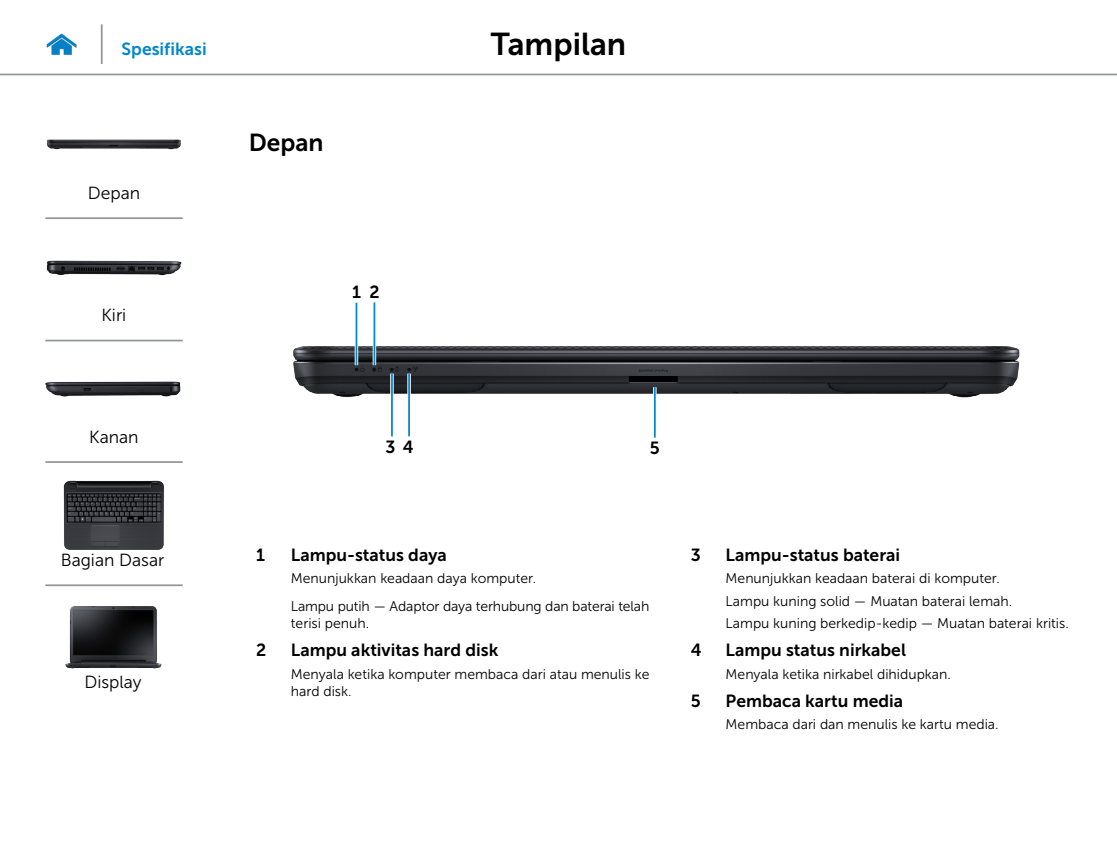
<style>
.page{position:relative;width:1117px;height:844px;background:#fff}
.page>*{position:absolute;margin:0;border:0;box-sizing:border-box;transform-origin:0 0}
.t1{font:31.5px "Museo Sans For Dell 700";color:#000}
.Head2{font:24.5px "Museo Sans For Dell 700";color:#000}
.Callout_Head{font:17.5px "Museo Sans For Dell 700";color:#000}
.t2{font:17.5px "Museo Sans For Dell 300";color:#000}
.Hyperlink{font:17.5px "Museo Sans For Dell 700";color:#0087cc}
.Callout-L{font:17.5px "Museo Sans For Dell 700";color:#000}
.Callout_description{font:14px/17.5px "Museo Sans For Dell 300";color:#000}
.Callout_Head-2{font:14px/17.5px "Museo Sans For Dell 300";letter-spacing:-.01em;color:#000}
</style>
<div class="page">
<hr style="left:0;top:74px;width:1116px;height:1px;background:#939598">
<img style="left:46px;top:33px;width:31px;height:23px">
<img style="left:293px;top:346px;width:727px;height:52px">
<svg style="left:354px;top:302px;width:4px;height:63px"></svg>
<hr style="left:355px;top:302px;width:2px;height:63px;background:#0087cc">
<svg style="left:372px;top:302px;width:4px;height:63px"></svg>
<hr style="left:373px;top:302px;width:2px;height:63px;background:#0087cc">
<hr style="left:390px;top:373px;width:3px;height:63px;background:#fff">
<hr style="left:391px;top:373px;width:2px;height:63px;background:#0087cc">
<svg style="left:407px;top:373px;width:4px;height:25px"></svg>
<hr style="left:408px;top:373px;width:2px;height:63px;background:#0087cc">
<hr style="left:653px;top:387px;width:3px;height:50px;background:#fff">
<hr style="left:653px;top:387px;width:2px;height:50px;background:#0087cc">
<hr style="left:101px;top:24px;width:2px;height:40px;background:#939598">
<img style="left:46px;top:139px;width:135px;height:11px">
<img style="left:46px;top:260px;width:136px;height:16px">
<img style="left:45px;top:381px;width:136px;height:16px">
<img style="left:64px;top:480px;width:100px;height:69px">
<img style="left:65px;top:606px;width:97px;height:63px">
<hr style="left:45px;top:217px;width:138px;height:2px;background:#939598">
<hr style="left:45px;top:339px;width:138px;height:2px;background:#939598">
<hr style="left:45px;top:461px;width:138px;height:2px;background:#939598">
<hr style="left:45px;top:584px;width:138px;height:2px;background:#939598">
<p class="Hyperlink" style="left:122px;top:39px;width:86px">Spesifikasi</p>
<h1 class="t1" style="left:490px;top:26px;width:137px">Tampilan</h1>
<p class="t2" style="left:88px;top:183px;width:54px">Depan</p>
<p class="t2" style="left:102px;top:305px;width:26px">Kiri</p>
<p class="Head2" style="left:249px;top:128px;width:76px">Depan</p>
<p class="Callout-L" style="left:352px;top:282px;width:10px">1</p>
<p class="Callout-L" style="left:369px;top:282px;width:12px">2</p>
<p class="t2" style="left:89px;top:428px;width:51px">Kanan</p>
<p class="t2" style="left:61px;top:550px;width:105px">Bagian Dasar</p>
<p class="t2" style="left:84px;top:672px;width:59px">Display</p>
<p class="Callout-L" style="left:385px;top:437px;width:30px">3 4</p>
<p class="Callout-L" style="left:649px;top:438px;width:11px">5</p>
<p class="Callout_Head" style="left:256px;top:544px;width:10px">1</p>
<p class="Callout_Head" style="left:291px;top:544px;width:157px">Lampu‑status daya</p>
<p class="Callout_description" style="left:291px;top:569px;width:247px">Menunjukkan keadaan daya komputer.</p>
<p class="Callout_Head-2" style="left:291px;top:597px;width:360px">Lampu putih — Adaptor daya terhubung dan baterai telah terisi penuh.</p>
<p class="Callout_Head" style="left:256px;top:640px;width:12px">2</p>
<p class="Callout_Head" style="left:291px;top:640px;width:209px">Lampu aktivitas hard disk</p>
<p class="Callout_description" style="left:291px;top:665px;width:360px">Menyala ketika komputer membaca dari atau menulis ke hard disk.</p>
<p class="Callout_Head" style="left:690px;top:544px;width:12px">3</p>
<p class="Callout_Head" style="left:725px;top:544px;width:176px">Lampu‑status baterai</p>
<p class="Callout_description" style="left:725px;top:569px;width:275px">Menunjukkan keadaan baterai di komputer.</p>
<p class="Callout_description" style="left:725px;top:592px;width:288px">Lampu kuning solid — Muatan baterai lemah.</p>
<p class="Callout_description" style="left:725px;top:614px;width:344px">Lampu kuning berkedip-kedip — Muatan baterai kritis.</p>
<p class="Callout_Head" style="left:690px;top:640px;width:12px">4</p>
<p class="Callout_Head" style="left:725px;top:640px;width:182px">Lampu status nirkabel</p>
<p class="Callout_description" style="left:725px;top:665px;width:227px">Menyala ketika nirkabel dihidupkan.</p>
<p class="Callout_Head" style="left:690px;top:690px;width:11px">5</p>
<p class="Callout_Head" style="left:725px;top:690px;width:179px">Pembaca kartu media</p>
<p class="Callout_description" style="left:725px;top:715px;width:274px">Membaca dari dan menulis ke kartu media.</p>
</div>
